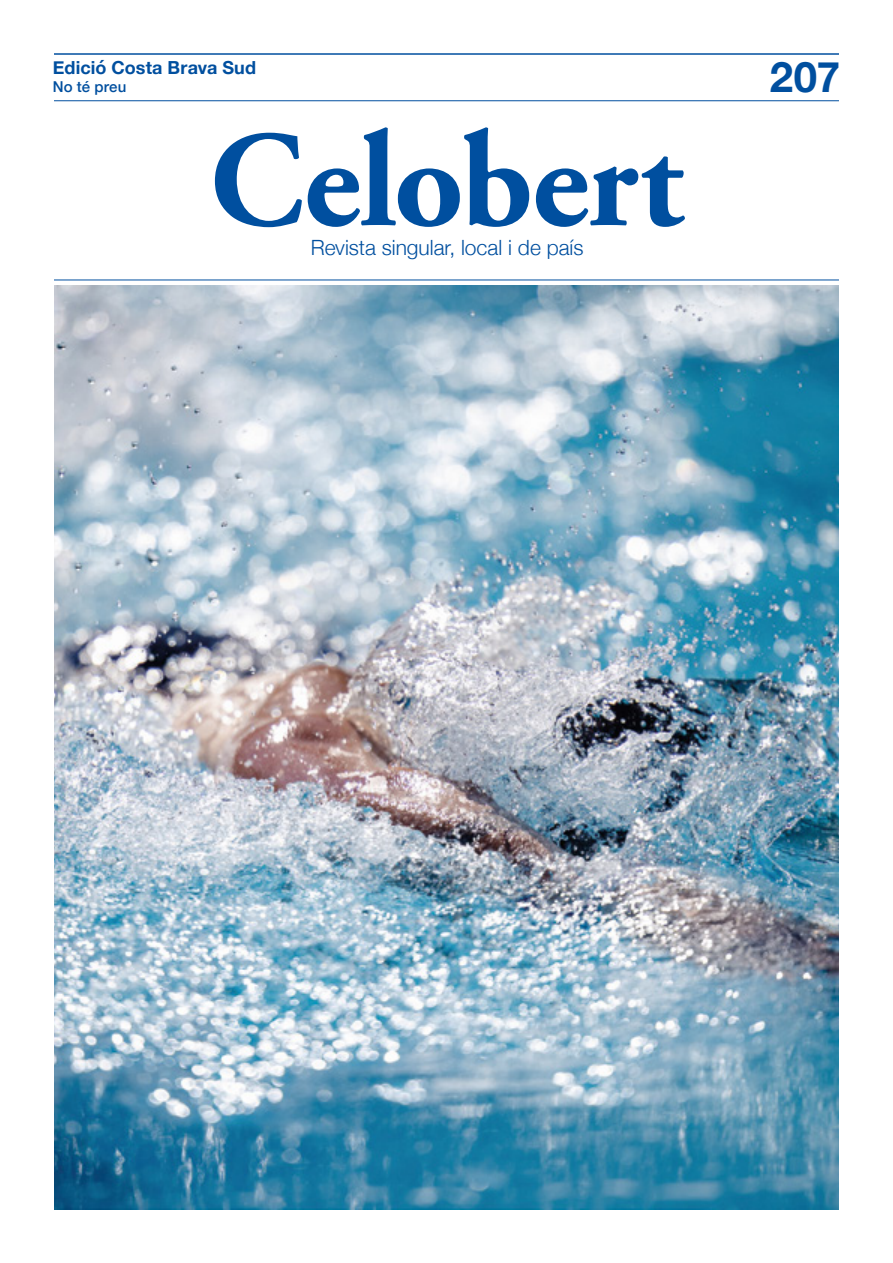
<style>
.page{position:relative;width:893px;height:1263px;background:#fff}
.page>*{position:absolute;margin:0;border:0;box-sizing:border-box;transform-origin:0 0}
.t1{font:700 136.5px "Adobe Garamond Pro";letter-spacing:-.01em;color:#004f9f}
.t2{font:700 42px "Helvetica Neue";color:#004f9f}
.t3{font:300 21px "Helvetica Neue";color:#004f9f}
.t4{font:700 18px "Helvetica Neue";letter-spacing:.005em;color:#004f9f}
.t5{font:500 15px "Helvetica Neue";letter-spacing:.01em;color:#004f9f}
</style>
<div class="page">
<img style="left:54px;top:285px;width:785px;height:924px">
<hr style="left:54px;top:100px;width:785px;height:1px;background:#004f9f">
<hr style="left:54px;top:280px;width:785px;height:1px;background:#004f9f">
<hr style="left:54px;top:53px;width:785px;height:2px;background:#004f9f">
<p class="t4" style="left:53px;top:54px;width:205px">Edició Costa Brava Sud</p>
<p class="t5" style="left:53px;top:75px;width:75px">No té preu</p>
<h1 class="t1" style="left:209px;top:102px;width:476px">Celobert</h1>
<p class="t3" style="left:311px;top:231px;width:274px">Revista singular, local i de país</p>
<h2 class="t2" style="left:770px;top:44px;width:72px">207</h2>
</div>
